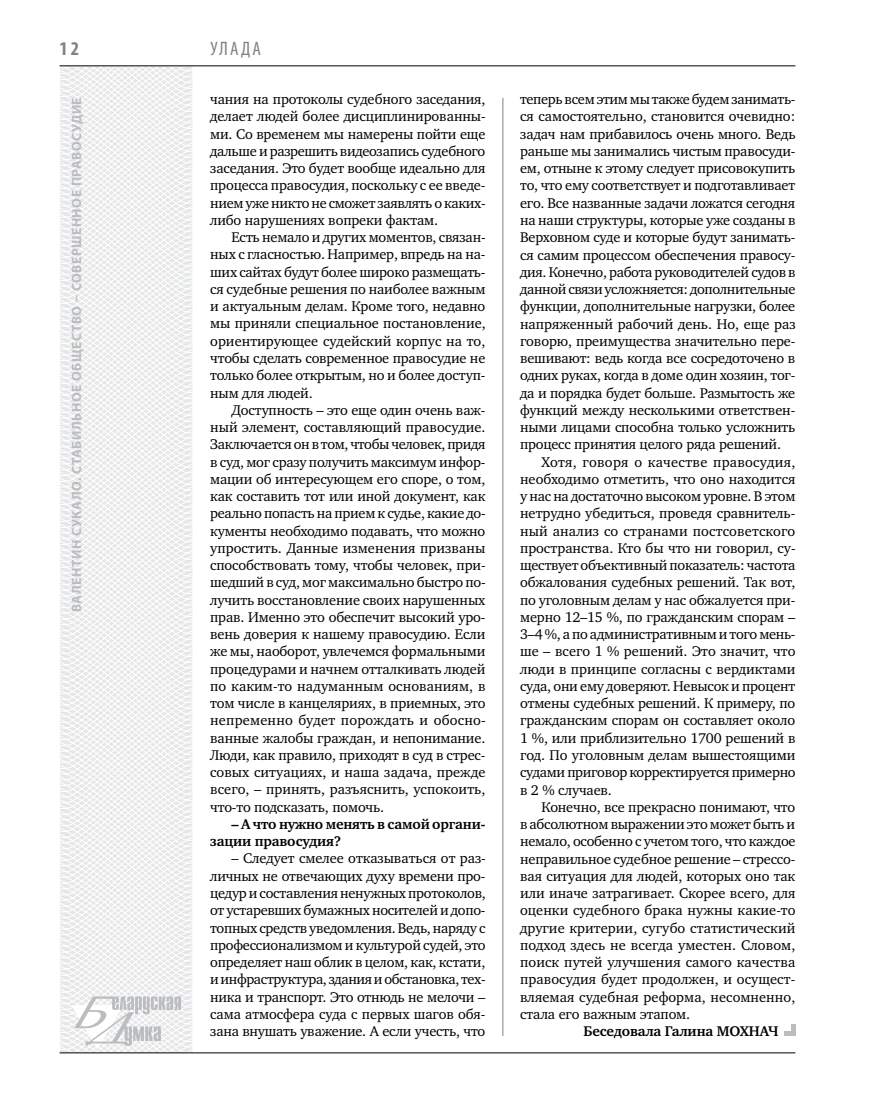
<style>
.page{position:relative;width:872px;height:1106px;background:#fff}
.page>*{position:absolute;margin:0;border:0;box-sizing:border-box;transform-origin:0 0}
.t1{font:condensed 19.5px "Myriad Pro";color:#808285}
.t2{font:700 condensed 19.5px "Myriad Pro";color:#808285}
.t3{font:14.4px/17.2px "Charter C";letter-spacing:-.01em;color:#000;text-align:justify}
.t4{font:700 14.4px/17.2px "Charter C";letter-spacing:-.01em;color:#000}
.t5{font:700 13.5px "Myriad Pro";letter-spacing:.04em;color:#bcbdc0}
</style>
<div class="page">
<svg style="left:59px;top:65px;width:192px;height:989px"></svg>
<hr style="left:502px;top:98px;width:1px;height:938px;background:#808285">
<hr style="left:60px;top:1052px;width:735px;height:1px;background:#000">
<svg style="left:71px;top:996px;width:110px;height:53px"></svg>
<hr style="left:60px;top:65px;width:735px;height:1px;background:#000">
<hr style="left:791px;top:1024px;width:4px;height:12px;background:#bcbdc0">
<div style="left:783px;top:1031px;width:12px;height:5px;background:#bcbdc0"></div>
<h1 class="t2" style="left:60px;top:37px;width:21px">12</h1>
<p class="t5" style="left:68px;top:612px;width:516px;rotate:-90deg">Валентин СУКАЛО. Стабильное общество – совершенное правосудие</p>
<h1 class="t1" style="left:210px;top:37px;width:52px">Улада</h1>
<p class="t3" style="left:210px;top:91px;width:277px">чания на протоколы судебного заседания, делает людей более дисциплинированны&shy;ми. Со временем мы намерены пойти еще дальше и разрешить видеозапись судебного заседания. Это будет вообще идеально для процесса правосудия, поскольку с ее введе&shy;нием уже никто не сможет заявлять о каких&shy;либо нарушениях вопреки фактам.</p>
<p class="t3" style="left:210px;top:229px;width:277px;text-indent:21px">Есть немало и других моментов, связан&shy;ных с гласностью. Например, впредь на на&shy;ших сайтах будут более широко размещать&shy;ся судебные решения по наиболее важным и актуальным делам. Кроме того, недавно мы приняли специальное постановление, ориентирующее судейский корпус на то, чтобы сделать современное правосудие не только более открытым, но и более доступ&shy;ным для людей.</p>
<p class="t3" style="left:210px;top:401px;width:277px;text-indent:21px">Доступность – это еще один очень важ&shy;ный элемент, составляющий правосудие.<br>Заключается он в том, чтобы человек, придя в суд, мог сразу получить максимум инфор&shy;мации об интересующем его споре, о том, как составить тот или иной документ, как реально попасть на прием к судье, какие до&shy;кументы необходимо подавать, что можно упростить. Данные изменения призваны способствовать тому, чтобы человек, при&shy;шедший в суд, мог максимально быстро по&shy;лучить восстановление своих нарушенных прав. Именно это обеспечит высокий уро&shy;вень доверия к нашему правосудию. Если же мы, наоборот, увлечемся формальными процедурами и начнем отталкивать людей по каким-то надуманным основаниям, в том числе в канцеляриях, в приемных, это непременно будет порождать и обосно&shy;ванные жалобы граждан, и непонимание.<br>Люди, как правило, приходят в суд в стрес&shy;совых ситуациях, и наша задача, прежде всего, – принять, разъяснить, успокоить, что-то подсказать, помочь.</p>
<p class="t4" style="left:210px;top:815px;width:277px;text-indent:21px">– А что нужно менять в самой органи&shy;зации правосудия?</p>
<p class="t3" style="left:210px;top:850px;width:277px;text-indent:21px">– Следует смелее отказываться от раз&shy;личных не отвечающих духу времени про&shy;цедур и составления ненужных протоколов, от устаревших бумажных носителей и допо&shy;топных средств уведомления. Ведь, наряду с профессионализмом и культурой судей, это определяет наш облик в целом, как, кстати, и инфраструктура, здания и обстановка, тех&shy;ника и транспорт. Это отнюдь не мелочи – сама атмосфера суда с первых шагов обя&shy;зана внушать уважение. А если учесть, что</p>
<p class="t3" style="left:520px;top:91px;width:277px">теперь всем этим мы также будем занимать&shy;ся самостоятельно, становится очевидно: задач нам прибавилось очень много. Ведь раньше мы занимались чистым правосуди&shy;ем, отныне к этому следует присовокупить то, что ему соответствует и подготавливает его. Все названные задачи ложатся сегодня на наши структуры, которые уже созданы в Верховном суде и которые будут занимать&shy;ся самим процессом обеспечения правосу&shy;дия. Конечно, работа руководителей судов в данной связи усложняется: дополнительные функции, дополнительные нагрузки, более напряженный рабочий день. Но, еще раз говорю, преимущества значительно пере&shy;вешивают: ведь когда все сосредоточено в одних руках, когда в доме один хозяин, тог&shy;да и порядка будет больше. Размытость же функций между несколькими ответствен&shy;ными лицами способна только усложнить процесс принятия целого ряда решений.</p>
<p class="t3" style="left:520px;top:453px;width:277px;text-indent:21px">Хотя, говоря о качестве правосудия, необходимо отметить, что оно находится у нас на достаточно высоком уровне. В этом нетрудно убедиться, проведя сравнитель&shy;ный анализ со странами постсоветского пространства. Кто бы что ни говорил, су&shy;ществует объективный показатель: частота обжалования судебных решений. Так вот, по уголовным делам у нас обжалуется при&shy;мерно 12–15 %, по гражданским спорам – 3–4 %, а по административным и того мень&shy;ше – всего 1 % решений. Это значит, что люди в принципе согласны с вердиктами суда, они ему доверяют. Невысок и процент отмены судебных решений. К примеру, по гражданским спорам он составляет около 1 %, или приблизительно 1700 решений в год. По уголовным делам вышестоящими судами приговор корректируется примерно в 2 % случаев.</p>
<p class="t3" style="left:520px;top:798px;width:277px;text-indent:21px">Конечно, все прекрасно понимают, что в абсолютном выражении это может быть и немало, особенно с учетом того, что каждое неправильное судебное решение – стрессо&shy;вая ситуация для людей, которых оно так или иначе затрагивает. Скорее всего, для оценки судебного брака нужны какие-то другие критерии, сугубо статистический подход здесь не всегда уместен. Словом, поиск путей улучшения самого качества правосудия будет продолжен, и осущест&shy;вляемая судебная реформа, несомненно, стала его важным этапом.</p>
<p class="t4" style="left:583px;top:1022px;width:196px">Беседовала Галина МОХНАЧ</p>
</div>
